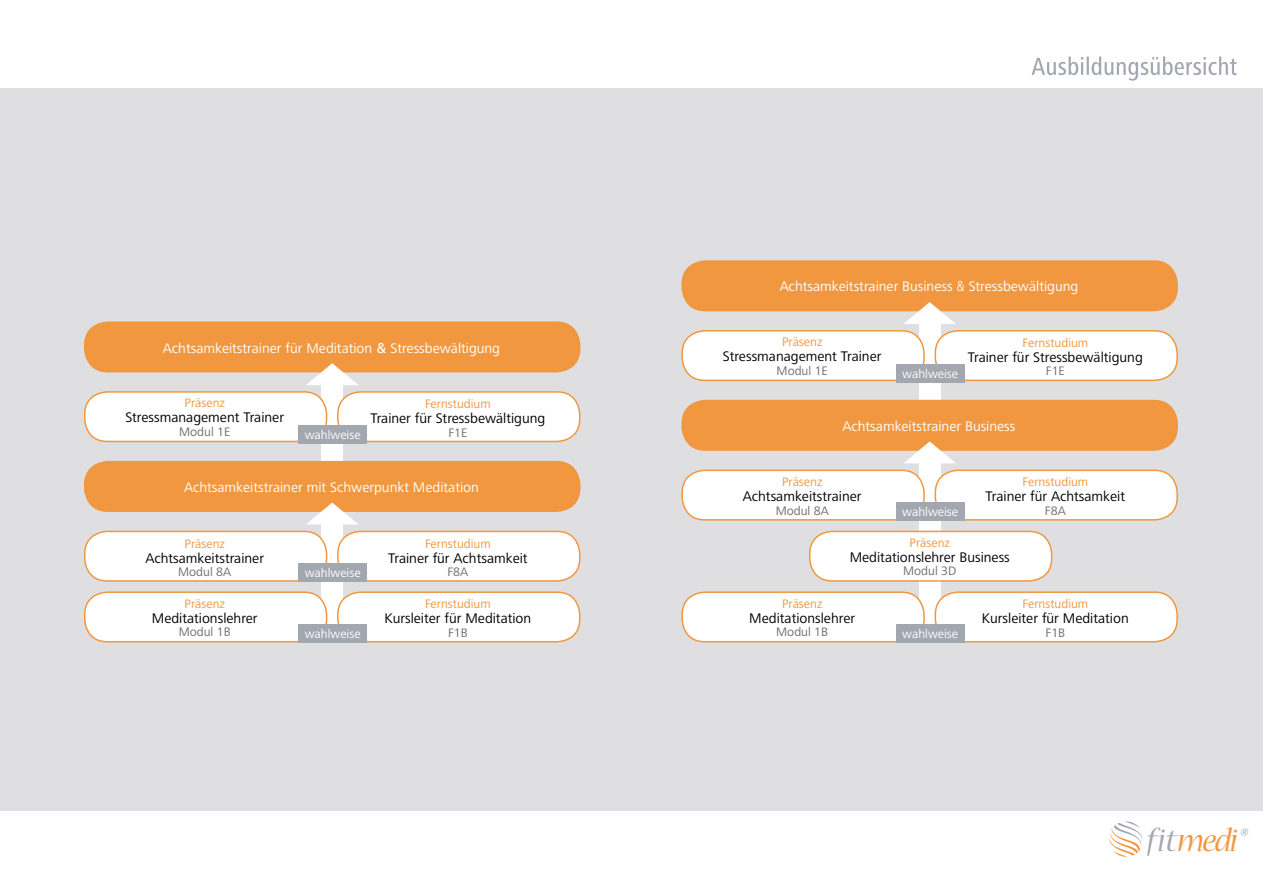
<style>
.page{position:relative;width:1263px;height:893px;background:#fff}
.page>*{position:absolute;margin:0;border:0;box-sizing:border-box;transform-origin:0 0}
.t1{font:italic 35.4px "Nueva Std";letter-spacing:-.05em;color:#a3a7af}
.t2{font:14.4px "Frutiger Next LT";color:#000}
.t3{font:14.4px "Frutiger Next LT";color:#fff}
.t4{font:12.75px "Frutiger Next LT";color:#f19740}
.t5{font:12.75px "Frutiger Next LT";color:#6e6e6e}
.t6{font:12.75px "Frutiger Next LT";color:#fff}
.s1{font-family:"Frutiger"}
.s2{font-family:"Frutiger";font-weight:300;font-stretch:condensed}
.s3{color:#f19740}
</style>
<div class="page">
<div style="left:0;top:88px;width:1263px;height:723px;background:#dfdfe2"></div>
<svg style="left:1031px;top:56px;width:206px;height:25px"></svg>
<svg style="left:1109px;top:821px;width:34px;height:36px"></svg>
<div style="left:84px;top:321px;width:496px;height:51px;background:#f19740;border-radius:24px"></div>
<div style="left:322px;top:383px;width:21px;height:94px;background:#fff"></div>
<svg style="left:306px;top:363px;width:53px;height:22px"></svg>
<div style="left:85px;top:392px;width:242px;height:49px;background:#fff;border-radius:22px"></div>
<div style="left:84px;top:391px;width:243px;height:51px;border:2px solid #f19740;border-radius:22px"></div>
<div style="left:84px;top:461px;width:496px;height:51px;background:#f19740;border-radius:24px"></div>
<div style="left:322px;top:523px;width:21px;height:118px;background:#fff"></div>
<svg style="left:307px;top:502px;width:51px;height:22px"></svg>
<div style="left:85px;top:592px;width:242px;height:50px;background:#fff;border-radius:22px"></div>
<div style="left:84px;top:591px;width:243px;height:51px;border:2px solid #f19740;border-radius:22px"></div>
<div style="left:85px;top:531px;width:242px;height:50px;background:#fff;border-radius:22px"></div>
<div style="left:84px;top:531px;width:243px;height:51px;border:2px solid #f19740;border-radius:22px"></div>
<div style="left:338px;top:592px;width:242px;height:50px;background:#fff;border-radius:22px"></div>
<div style="left:337px;top:591px;width:243px;height:51px;border:2px solid #f19740;border-radius:22px"></div>
<div style="left:338px;top:531px;width:242px;height:50px;background:#fff;border-radius:22px"></div>
<div style="left:337px;top:531px;width:243px;height:51px;border:2px solid #f19740;border-radius:22px"></div>
<div style="left:338px;top:392px;width:242px;height:49px;background:#fff;border-radius:22px"></div>
<div style="left:337px;top:391px;width:243px;height:51px;border:2px solid #f19740;border-radius:22px"></div>
<div style="left:299px;top:624px;width:68px;height:18px;background:#a3a7af"></div>
<div style="left:299px;top:563px;width:68px;height:18px;background:#a3a7af"></div>
<div style="left:299px;top:425px;width:68px;height:18px;background:#a3a7af"></div>
<div style="left:681px;top:260px;width:497px;height:51px;background:#f19740;border-radius:24px"></div>
<div style="left:919px;top:322px;width:21px;height:94px;background:#fff"></div>
<svg style="left:903px;top:302px;width:53px;height:22px"></svg>
<div style="left:682px;top:331px;width:242px;height:49px;background:#fff;border-radius:22px"></div>
<div style="left:681px;top:330px;width:244px;height:51px;border:2px solid #f19740;border-radius:22px"></div>
<div style="left:681px;top:400px;width:497px;height:51px;background:#f19740;border-radius:24px"></div>
<div style="left:919px;top:461px;width:21px;height:180px;background:#fff"></div>
<svg style="left:903px;top:441px;width:53px;height:22px"></svg>
<div style="left:810px;top:531px;width:241px;height:50px;background:#fff;border-radius:22px"></div>
<div style="left:809px;top:531px;width:243px;height:51px;border:2px solid #f19740;border-radius:22px"></div>
<div style="left:682px;top:592px;width:242px;height:50px;background:#fff;border-radius:22px"></div>
<div style="left:681px;top:591px;width:244px;height:51px;border:2px solid #f19740;border-radius:22px"></div>
<div style="left:682px;top:470px;width:242px;height:50px;background:#fff;border-radius:22px"></div>
<div style="left:681px;top:470px;width:244px;height:51px;border:2px solid #f19740;border-radius:22px"></div>
<div style="left:935px;top:592px;width:242px;height:50px;background:#fff;border-radius:22px"></div>
<div style="left:934px;top:591px;width:244px;height:51px;border:2px solid #f19740;border-radius:22px"></div>
<div style="left:935px;top:470px;width:242px;height:50px;background:#fff;border-radius:22px"></div>
<div style="left:934px;top:470px;width:244px;height:51px;border:2px solid #f19740;border-radius:22px"></div>
<div style="left:935px;top:331px;width:242px;height:49px;background:#fff;border-radius:22px"></div>
<div style="left:934px;top:330px;width:244px;height:51px;border:2px solid #f19740;border-radius:22px"></div>
<div style="left:896px;top:624px;width:68px;height:18px;background:#a3a7af"></div>
<div style="left:896px;top:502px;width:68px;height:18px;background:#a3a7af"></div>
<div style="left:896px;top:364px;width:68px;height:18px;background:#a3a7af"></div>
<p class="t3" style="left:163px;top:340px;width:339px">Achtsamkeitstrainer für Meditation <span class="s1">&amp;</span> Stressbewältigung</p>
<p class="t4" style="left:185px;top:396px;width:42px">Präsenz</p>
<p class="t2" style="left:125px;top:410px;width:160px">Stressmanagement Trainer</p>
<p class="t5" style="left:179px;top:425px;width:53px">Modul 1E</p>
<p class="t6" style="left:305px;top:428px;width:57px">wahlweise</p>
<p class="t4" style="left:425px;top:397px;width:67px">Fernstudium</p>
<p class="t2" style="left:370px;top:410px;width:176px">Trainer für Stressbewältigung</p>
<p class="t5" style="left:448px;top:425px;width:20px">F1E</p>
<p class="t3" style="left:184px;top:479px;width:296px">Achtsamkeitstrainer mit Schwerpunkt Meditation</p>
<p class="t4" style="left:185px;top:536px;width:42px">Präsenz</p>
<p class="t2" style="left:145px;top:550px;width:120px">Achtsamkeitstrainer</p>
<p class="t5" style="left:178px;top:565px;width:55px">Modul 8A</p>
<p class="t4" style="left:185px;top:596px;width:42px">Präsenz</p>
<p class="t2" style="left:152px;top:610px;width:107px">Meditationslehrer</p>
<p class="t5" style="left:179px;top:625px;width:53px">Modul 1B</p>
<p class="t6" style="left:305px;top:566px;width:57px">wahlweise</p>
<p class="t6" style="left:305px;top:627px;width:57px">wahlweise</p>
<p class="t4" style="left:425px;top:536px;width:67px">Fernstudium</p>
<p class="t2" style="left:388px;top:550px;width:141px">Trainer für Achtsamkeit</p>
<p class="t5" style="left:447px;top:565px;width:22px">F8A</p>
<p class="t4" style="left:425px;top:597px;width:67px">Fernstudium</p>
<p class="t2" style="left:384px;top:610px;width:148px">Kursleiter für Meditation</p>
<p class="t5" style="left:448px;top:625px;width:21px">F1B</p>
<p class="t3" style="left:780px;top:279px;width:300px">Achtsamkeitstrainer Business <span class="s2">&amp;</span> Stressbewältigung</p>
<p class="t4" style="left:782px;top:335px;width:42px">Präsenz</p>
<p class="t2" style="left:723px;top:348px;width:160px">Stressmanagement Trainer</p>
<p class="t5" style="left:777px;top:363px;width:53px">Modul 1E</p>
<p class="t6" style="left:902px;top:367px;width:57px">wahlweise</p>
<p class="t4" style="left:1022px;top:336px;width:67px">Fernstudium</p>
<p class="t2" style="left:968px;top:349px;width:176px">Trainer für Stressbewältigung</p>
<p class="t5" style="left:1046px;top:364px;width:20px">F1E</p>
<p class="t3" style="left:842px;top:418px;width:174px">Achtsamkeitstrainer Business</p>
<p class="t4" style="left:782px;top:475px;width:42px">Präsenz</p>
<p class="t2" style="left:743px;top:489px;width:120px">Achtsamkeitstrainer</p>
<p class="t5" style="left:776px;top:504px;width:55px">Modul 8A</p>
<p class="t6" style="left:902px;top:505px;width:57px">wahlweise</p>
<p class="t4" style="left:1022px;top:475px;width:67px">Fernstudium</p>
<p class="t2" style="left:986px;top:489px;width:141px">Trainer für Achtsamkeit</p>
<p class="t5" style="left:1045px;top:504px;width:22px">F8A</p>
<p class="t4" style="left:909px;top:536px;width:42px">Präsenz</p>
<p class="t2" style="left:850px;top:549px;width:162px">Meditationslehrer Business</p>
<p class="t5" style="left:903px;top:564px;width:55px">Modul 3D</p>
<p class="t4" style="left:782px;top:596px;width:42px">Präsenz</p>
<p class="t2" style="left:749px;top:610px;width:107px">Meditationslehrer</p>
<p class="t5" style="left:776px;top:625px;width:53px">Modul 1B</p>
<p class="t6" style="left:902px;top:627px;width:57px">wahlweise</p>
<p class="t4" style="left:1022px;top:597px;width:67px">Fernstudium</p>
<p class="t2" style="left:982px;top:610px;width:148px">Kursleiter für Meditation</p>
<p class="t5" style="left:1045px;top:625px;width:21px">F1B</p>
<h1 class="t1" style="left:1146px;top:824px;width:102px">f it<span class="s3">medi</span> ®</h1>
</div>
